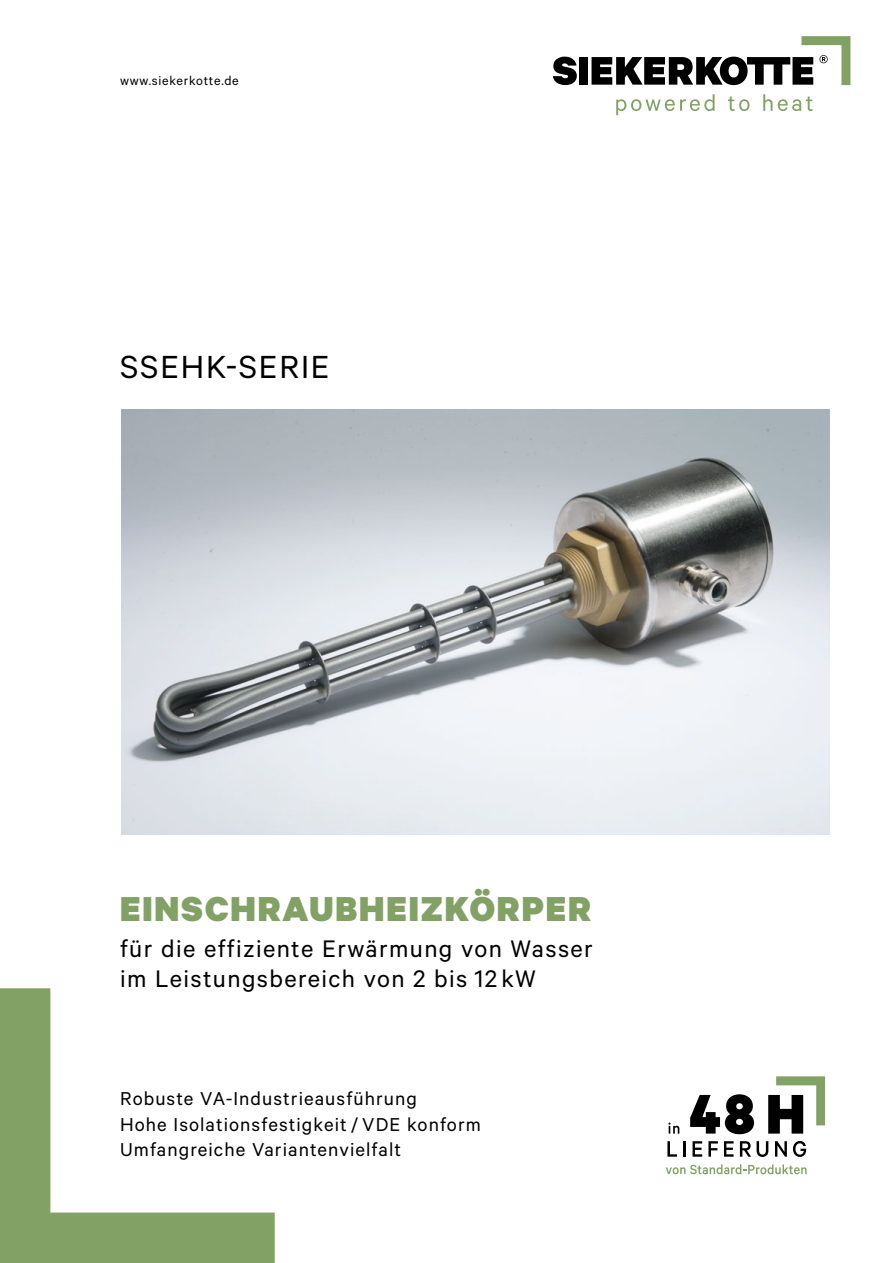
<style>
.page{position:relative;width:893px;height:1263px;background:#fff}
.page>*{position:absolute;margin:0;border:0;box-sizing:border-box;transform-origin:0 0}
.t1{font:900 39px "Calibre";letter-spacing:.05em;color:#82a165}
.t2{font:36px "Calibre";letter-spacing:.05em;color:#000}
.t3{font:27px/30px "Calibre";letter-spacing:.05em;color:#000}
.t4{font:21px/25.5px "Calibre";letter-spacing:.05em;color:#000}
.t5{font:14.25px "Calibre";letter-spacing:.05em;color:#000}
</style>
<div class="page">
<img style="left:121px;top:409px;width:708px;height:425px">
<svg style="left:668px;top:1122px;width:11px;height:11px"></svg>
<svg style="left:690px;top:1094px;width:64px;height:40px"></svg>
<svg style="left:768px;top:1076px;width:57px;height:57px"></svg>
<svg style="left:667px;top:1141px;width:10px;height:16px"></svg>
<hr style="left:683px;top:1141px;width:3px;height:16px;background:#000">
<svg style="left:692px;top:1141px;width:10px;height:16px"></svg>
<svg style="left:708px;top:1141px;width:10px;height:16px"></svg>
<svg style="left:724px;top:1141px;width:10px;height:16px"></svg>
<svg style="left:740px;top:1141px;width:11px;height:16px"></svg>
<svg style="left:757px;top:1141px;width:11px;height:16px"></svg>
<svg style="left:775px;top:1141px;width:12px;height:16px"></svg>
<svg style="left:793px;top:1141px;width:13px;height:16px"></svg>
<svg style="left:666px;top:1164px;width:141px;height:10px"></svg>
<svg style="left:0;top:988px;width:275px;height:275px"></svg>
<svg style="left:616px;top:94px;width:99px;height:21px"></svg>
<svg style="left:728px;top:97px;width:21px;height:14px"></svg>
<svg style="left:763px;top:94px;width:9px;height:17px"></svg>
<svg style="left:778px;top:97px;width:35px;height:14px"></svg>
<svg style="left:553px;top:57px;width:24px;height:28px"></svg>
<div style="left:579px;top:57px;width:8px;height:28px;background:#000"></div>
<svg style="left:591px;top:36px;width:259px;height:49px"></svg>
<p class="t5" style="left:120px;top:72px;width:120px">www.siekerkotte.de</p>
<h2 class="t2" style="left:120px;top:346px;width:211px">SSEHK-SERIE</h2>
<h1 class="t1" style="left:120px;top:884px;width:472px">EINSCHRAUBHEIZKÖRPER</h1>
<p class="t3" style="left:120px;top:932px;width:474px">für die effiziente Erwärmung von Wasser im Leistungsbereich von 2 bis 12kW</p>
<p class="t4" style="left:120px;top:1085px;width:362px">Robuste VA-Industrieausführung<br>Hohe Isolationsfestigkeit/ VDE konform<br>Umfangreiche Variantenvielfalt</p>
</div>
